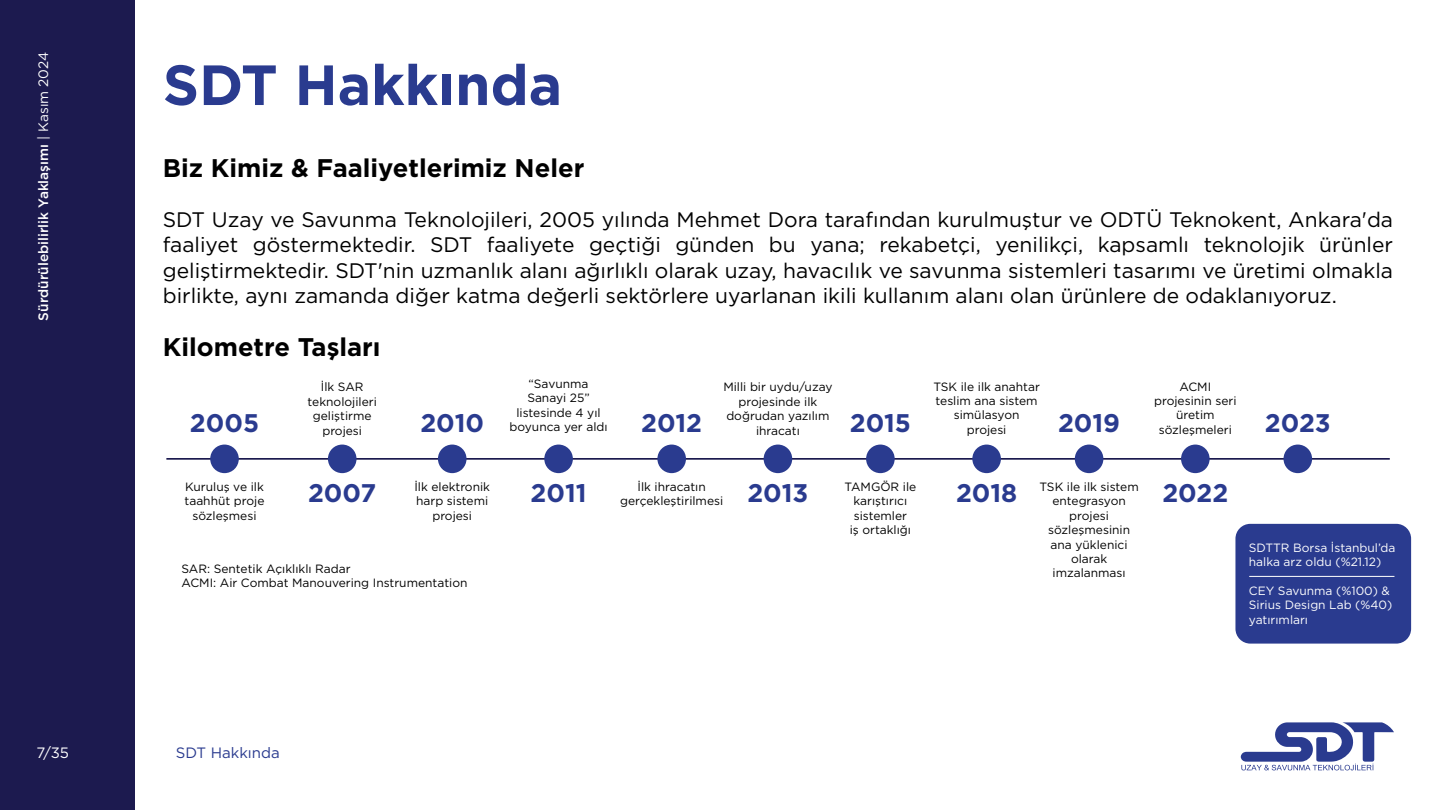
<style>
.page{position:relative;width:1440px;height:810px;background:#fff}
.page>*{position:absolute;margin:0;border:0;box-sizing:border-box;transform-origin:0 0}
.t1{font:700 56.55px "Gotham";color:#2a3b8f}
.t2{font:700 25.5px "Gotham";color:#000}
.t3{font:700 25.5px "Gotham";color:#2a3b8f}
.t4{font:21px/25.2px "Gotham";color:#000;text-align:justify}
.t5{font:15px "Gotham";color:#2a3b8f}
.t6{font:15px "Gotham";color:#fff}
.t7{font:500 13.65px "Gotham";color:#fff}
.t8{font:12px/14.4px "Gotham";color:#000;text-align:center}
.t9{font:12px/14.4px "Gotham";color:#fff}
.s1{font-weight:400}
</style>
<div class="page">
<hr style="left:166px;top:458px;width:1224px;height:2px;background:#1c1a4f">
<div style="left:210px;top:445px;width:29px;height:28px;background:#2a3b8f;border-radius:50%"></div>
<div style="left:438px;top:445px;width:29px;height:28px;background:#2a3b8f;border-radius:50%"></div>
<div style="left:657px;top:445px;width:29px;height:28px;background:#2a3b8f;border-radius:50%"></div>
<div style="left:328px;top:445px;width:29px;height:28px;background:#2a3b8f;border-radius:50%"></div>
<div style="left:544px;top:445px;width:29px;height:28px;background:#2a3b8f;border-radius:50%"></div>
<div style="left:764px;top:445px;width:28px;height:28px;background:#2a3b8f;border-radius:50%"></div>
<div style="left:866px;top:445px;width:29px;height:28px;background:#2a3b8f;border-radius:50%"></div>
<div style="left:972px;top:445px;width:29px;height:28px;background:#2a3b8f;border-radius:50%"></div>
<div style="left:1075px;top:445px;width:28px;height:28px;background:#2a3b8f;border-radius:50%"></div>
<div style="left:1181px;top:445px;width:29px;height:28px;background:#2a3b8f;border-radius:50%"></div>
<div style="left:1284px;top:445px;width:28px;height:28px;background:#2a3b8f;border-radius:50%"></div>
<div style="left:1235px;top:524px;width:176px;height:120px;background:#2a3b8f;border-radius:15px"></div>
<hr style="left:1249px;top:576px;width:145px;height:1px;background:#fff">
<div style="left:0;top:0;width:135px;height:810px;background:#1c1a4f"></div>
<svg style="left:1241px;top:722px;width:153px;height:48px"></svg>
<p class="t7" style="left:34px;top:321px;width:270px;rotate:-90deg">Sürdürülebilirlik Yaklaşımı <span class="s1">| Kasım 2024</span></p>
<h1 class="t1" style="left:163px;top:48px;width:401px">SDT Hakkında</h1>
<h2 class="t2" style="left:163px;top:151px;width:423px">Biz Kimiz &amp; Faaliyetlerimiz Neler</h2>
<p class="t4" style="left:163px;top:207px;width:1232px">SDT Uzay ve Savunma Teknolojileri, 2005 yılında Mehmet Dora tarafından kurulmuştur ve ODTÜ Teknokent, Ankara'da faaliyet göstermektedir. SDT faaliyete geçtiği günden bu yana; rekabetçi, yenilikçi, kapsamlı teknolojik ürünler geliştirmektedir. SDT'nin uzmanlık alanı ağırlıklı olarak uzay, havacılık ve savunma sistemleri tasarımı ve üretimi olmakla birlikte, aynı zamanda diğer katma değerli sektörlere uyarlanan ikili kullanım alanı olan ürünlere de odaklanıyoruz.</p>
<h2 class="t2" style="left:163px;top:331px;width:219px">Kilometre Taşları</h2>
<h2 class="t3" style="left:190px;top:406px;width:71px">2005</h2>
<p class="t8" style="left:308px;top:380px;width:71px">İlk SAR teknolojileri geliştirme projesi</p>
<h2 class="t3" style="left:420px;top:406px;width:65px">2010</h2>
<p class="t8" style="left:510px;top:376px;width:100px">“Savunma<br>Sanayi 25” listesinde 4 yıl boyunca yer aldı</p>
<h2 class="t3" style="left:641px;top:406px;width:63px">2012</h2>
<p class="t8" style="left:723px;top:380px;width:111px">Milli bir uydu/uzay projesinde ilk doğrudan yazılım ihracatı</p>
<h2 class="t3" style="left:850px;top:406px;width:63px">2015</h2>
<p class="t8" style="left:933px;top:379px;width:108px">TSK ile ilk anahtar teslim ana sistem simülasyon projesi</p>
<h2 class="t3" style="left:1058px;top:406px;width:64px">2019</h2>
<p class="t8" style="left:1154px;top:379px;width:84px">ACMI projesinin seri üretim sözleşmeleri</p>
<h2 class="t3" style="left:1265px;top:406px;width:67px">2023</h2>
<p class="t8" style="left:185px;top:479px;width:81px">Kuruluş ve ilk taahhüt proje sözleşmesi</p>
<h2 class="t3" style="left:308px;top:476px;width:70px">2007</h2>
<p class="t8" style="left:414px;top:479px;width:77px">İlk elektronik harp sistemi projesi</p>
<p class="t8" style="left:181px;top:561px;width:288px;text-align:left">SAR: Sentetik Açıklıklı Radar<br>ACMI: Air Combat Manouvering Instrumentation</p>
<h2 class="t3" style="left:531px;top:476px;width:57px">2011</h2>
<p class="t8" style="left:638px;top:479px;width:70px">İlk ihracatın</p>
<p class="t8" style="left:620px;top:494px;width:105px">gerçekleştirilmesi</p>
<h2 class="t3" style="left:747px;top:476px;width:62px">2013</h2>
<p class="t8" style="left:844px;top:479px;width:73px">TAMGÖR ile karıştırıcı sistemler<br>iş ortaklığı</p>
<h2 class="t3" style="left:956px;top:476px;width:63px">2018</h2>
<p class="t8" style="left:1039px;top:479px;width:101px">TSK ile ilk sistem entegrasyon projesi sözleşmesinin ana yüklenici olarak imzalanması</p>
<h2 class="t3" style="left:1162px;top:476px;width:68px">2022</h2>
<p class="t9" style="left:1249px;top:540px;width:148px">SDTTR Borsa İstanbul’da halka arz oldu (%21.12)</p>
<p class="t9" style="left:1249px;top:583px;width:145px">CEY Savunma (%100) &amp;<br>Sirius Design Lab (%40) yatırımları</p>
<p class="t6" style="left:37px;top:743px;width:34px">7/35</p>
<p class="t5" style="left:176px;top:743px;width:105px">SDT Hakkında</p>
</div>
